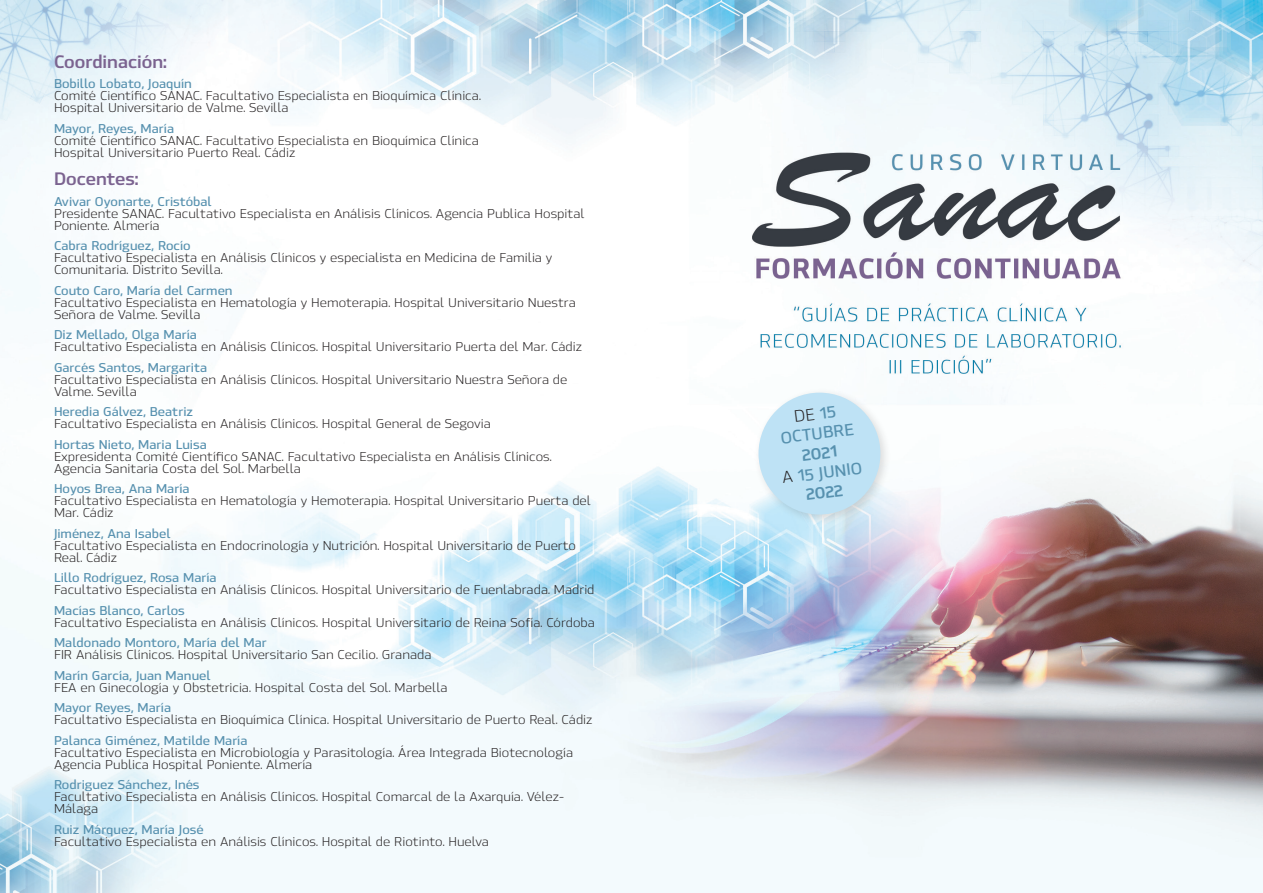
<style>
.page{position:relative;width:1263px;height:893px;background:#fff}
.page>*{position:absolute;margin:0;border:0;box-sizing:border-box;transform-origin:0 0}
.t1{font:700 18px "Hackman";color:#7b6390}
.t2{font:700 16.5px/19.8px "Hackman";color:#5791af;text-align:center}
.t3{font:600 16.5px/19.8px "Hackman";color:#5791af;text-align:center}
.t4{font:12.75px/12px "Hackman";color:#231f20}
.t5{font:600 12.75px "Hackman";color:#5791af}
.s1{font-weight:400;color:#231f20}
.s2{font-weight:600}
</style>
<div class="page">
<img style="left:0;top:0;width:1263px;height:893px">
<div style="left:753px;top:387px;width:138px;height:139px;background:#231f20;opacity:.15"></div>
<div style="left:758px;top:393px;width:122px;height:121px;background:#bee2f5;border-radius:50%"></div>
<h1 class="t1" style="left:54px;top:48px;width:114px">Coordinación:</h1>
<p class="t5" style="left:54px;top:74px;width:139px">Bobillo Lobato, Joaquín</p>
<p class="t4" style="left:54px;top:89px;width:428px">Comité Científico SANAC. Facultativo Especialista en Bioquímica Clínica.<br>Hospital Universitario de Valme. Sevilla</p>
<p class="t5" style="left:54px;top:119px;width:122px">Mayor, Reyes, María</p>
<p class="t4" style="left:54px;top:133px;width:426px;line-height:12.6px">Comité Científico SANAC. Facultativo Especialista en Bioquímica Clínica<br>Hospital Universitario Puerto Real. Cádiz</p>
<h1 class="t1" style="left:54px;top:165px;width:86px">Docentes:</h1>
<p class="t5" style="left:54px;top:192px;width:159px">Avivar Oyonarte, Cristóbal</p>
<p class="t4" style="left:54px;top:207px;width:532px">Presidente SANAC. Facultativo Especialista en Análisis Clínicos. Agencia Publica Hospital<br>Poniente. Almería</p>
<p class="t5" style="left:54px;top:237px;width:138px">Cabra Rodríguez, Rocío</p>
<p class="t4" style="left:54px;top:251px;width:500px">Facultativo Especialista en Análisis Clínicos y especialista en Medicina de Familia y<br>Comunitaria. Distrito Sevilla.</p>
<p class="t5" style="left:54px;top:281px;width:180px">Couto Caro, María del Carmen</p>
<p class="t4" style="left:54px;top:296px;width:523px">Facultativo Especialista en Hematología y Hemoterapia. Hospital Universitario Nuestra<br>Señora de Valme. Sevilla</p>
<p class="t5" style="left:54px;top:326px;width:144px">Diz Mellado, Olga María</p>
<p class="t4" style="left:54px;top:340px;width:530px">Facultativo Especialista en Análisis Clínicos. Hospital Universitario Puerta del Mar. Cádiz</p>
<p class="t5" style="left:54px;top:358px;width:155px">Garcés Santos, Margarita</p>
<p class="t4" style="left:54px;top:373px;width:515px">Facultativo Especialista en Análisis Clínicos. Hospital Universitario Nuestra Señora de<br>Valme. Sevilla</p>
<p class="t5" style="left:54px;top:403px;width:141px">Heredia Gálvez, Beatriz</p>
<p class="t4" style="left:54px;top:417px;width:438px">Facultativo Especialista en Análisis Clínicos. Hospital General de Segovia</p>
<p class="t5" style="left:54px;top:435px;width:154px">Hortas Nieto, Maria Luisa</p>
<p class="t4" style="left:54px;top:450px;width:499px">Expresidenta Comité Científico SANAC. Facultativo Especialista en Análisis Clínicos.<br>Agencia Sanitaria Costa del Sol. Marbella</p>
<p class="t5" style="left:54px;top:480px;width:137px">Hoyos Brea, Ana María</p>
<p class="t4" style="left:54px;top:494px;width:538px">Facultativo Especialista en Hematología y Hemoterapia. Hospital Universitario Puerta del<br>Mar. Cádiz</p>
<p class="t5" style="left:54px;top:524px;width:118px">Jiménez, Ana Isabel</p>
<p class="t4" style="left:54px;top:539px;width:523px">Facultativo Especialista en Endocrinología y Nutrición. Hospital Universitario de Puerto<br>Real. Cádiz</p>
<p class="t5" style="left:54px;top:569px;width:164px">Lillo Rodríguez, Rosa María</p>
<p class="t4" style="left:54px;top:583px;width:542px">Facultativo Especialista en Análisis Clínicos. Hospital Universitario de Fuenlabrada. Madrid</p>
<p class="t5" style="left:54px;top:601px;width:132px">Macías Blanco, Carlos</p>
<p class="t4" style="left:54px;top:616px;width:542px">Facultativo Especialista en Análisis Clínicos. Hospital Universitario de Reina Sofía. Córdoba</p>
<p class="t5" style="left:54px;top:634px;width:214px">Maldonado Montoro, María del Mar</p>
<p class="t4" style="left:54px;top:648px;width:379px">FIR Análisis Clínicos. Hospital Universitario San Cecilio. Granada</p>
<p class="t5" style="left:54px;top:666px;width:158px">Marín García, Juan Manuel</p>
<p class="t4" style="left:54px;top:681px;width:395px">FEA en Ginecología y Obstetricia. Hospital Costa del Sol. Marbella</p>
<p class="t5" style="left:54px;top:699px;width:119px">Mayor Reyes, María</p>
<p class="t4" style="left:54px;top:713px;width:540px">Facultativo Especialista en Bioquímica Clínica. Hospital Universitario de Puerto Real. Cádiz</p>
<p class="t5" style="left:54px;top:731px;width:195px">Palanca Giménez, Matilde María</p>
<p class="t4" style="left:54px;top:746px;width:521px">Facultativo Especialista en Microbiología y Parasitología. Área Integrada Biotecnología<br>Agencia Publica Hospital Poniente. Almería</p>
<p class="t5" style="left:54px;top:776px;width:147px">Rodriguez Sánchez, Inés</p>
<p class="t4" style="left:54px;top:790px;width:511px">Facultativo Especialista en Análisis Clínicos. Hospital Comarcal de la Axarquía. Vélez-<br>Málaga</p>
<p class="t5" style="left:54px;top:820px;width:151px">Ruiz Márquez, María José</p>
<p class="t4" style="left:54px;top:835px;width:437px">Facultativo Especialista en Análisis Clínicos. Hospital de Riotinto. Huelva</p>
<p class="t3" style="left:777px;top:407px;width:75px;rotate:-7deg"><span class="s1">DE</span> 15<br>OCTUBRE</p>
<p class="t2" style="left:778px;top:447px;width:82px;rotate:-7deg">2021<br><span class="s1">A</span> <span class="s2">15 JUNIO<br></span>2022</p>
</div>
